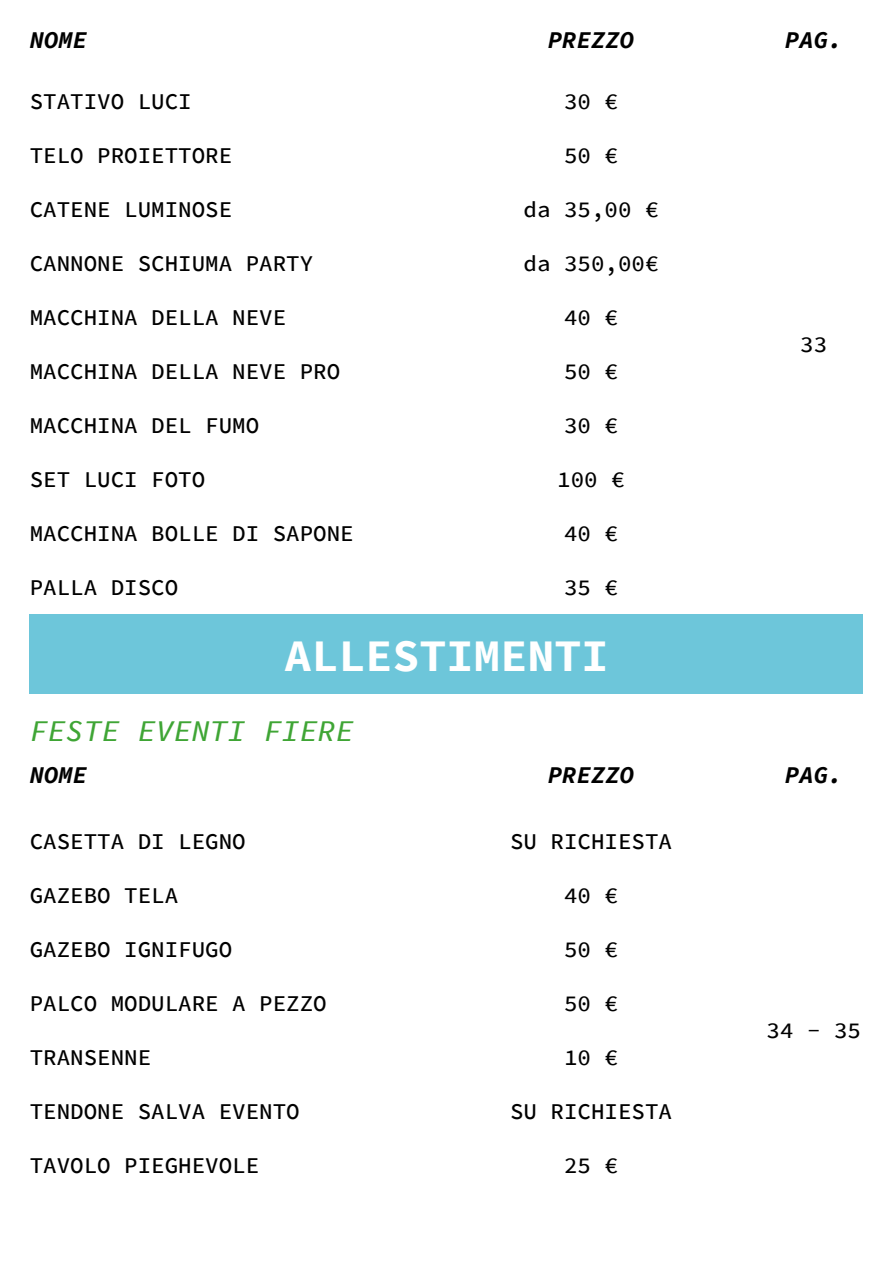
<style>
.page{position:relative;width:893px;height:1263px;background:#fff}
.page>*{position:absolute;margin:0;border:0;box-sizing:border-box;transform-origin:0 0}
.t1{font:700 45px "Source Code Pro";color:#fff}
.t2{font:italic 500 30px "Source Code Pro";color:#3fa535}
.t3{font:italic 700 24px "Source Code Pro";color:#000}
.t4{font:500 22.5px "Source Code Pro";color:#000}
</style>
<div class="page">
<div style="left:30px;top:614px;width:833px;height:80px;background:#6dc6da"></div>
<p class="t3" style="left:30px;top:22px;width:59px">NOME</p>
<p class="t3" style="left:548px;top:22px;width:88px">PREZZO</p>
<p class="t3" style="left:785px;top:22px;width:59px">PAG.</p>
<p class="t4" style="left:30px;top:85px;width:163px">STATIVO LUCI</p>
<p class="t4" style="left:30px;top:139px;width:204px">TELO PROIETTORE</p>
<p class="t4" style="left:30px;top:193px;width:204px">CATENE LUMINOSE</p>
<p class="t4" style="left:30px;top:247px;width:285px">CANNONE SCHIUMA PARTY</p>
<p class="t4" style="left:30px;top:301px;width:258px">MACCHINA DELLA NEVE</p>
<p class="t4" style="left:30px;top:355px;width:312px">MACCHINA DELLA NEVE PRO</p>
<p class="t4" style="left:30px;top:409px;width:231px">MACCHINA DEL FUMO</p>
<p class="t4" style="left:30px;top:463px;width:177px">SET LUCI FOTO</p>
<p class="t4" style="left:30px;top:517px;width:326px">MACCHINA BOLLE DI SAPONE</p>
<p class="t4" style="left:30px;top:571px;width:150px">PALLA DISCO</p>
<p class="t4" style="left:564px;top:85px;width:55px">30 €</p>
<p class="t4" style="left:564px;top:139px;width:55px">50 €</p>
<p class="t4" style="left:524px;top:193px;width:136px">da 35,00 €</p>
<p class="t4" style="left:524px;top:247px;width:136px">da 350,00€</p>
<p class="t4" style="left:564px;top:301px;width:55px">40 €</p>
<p class="t4" style="left:564px;top:355px;width:55px">50 €</p>
<p class="t4" style="left:564px;top:409px;width:55px">30 €</p>
<p class="t4" style="left:557px;top:463px;width:69px">100 €</p>
<p class="t4" style="left:564px;top:517px;width:55px">40 €</p>
<p class="t4" style="left:564px;top:571px;width:55px">35 €</p>
<h1 class="t1" style="left:284px;top:623px;width:325px">ALLESTIMENTI</h1>
<h2 class="t2" style="left:30px;top:709px;width:326px">FESTE EVENTI FIERE</h2>
<p class="t4" style="left:800px;top:328px;width:28px">33</p>
<p class="t3" style="left:30px;top:758px;width:59px">NOME</p>
<p class="t3" style="left:548px;top:758px;width:88px">PREZZO</p>
<p class="t3" style="left:785px;top:758px;width:59px">PAG.</p>
<p class="t4" style="left:30px;top:825px;width:217px">CASETTA DI LEGNO</p>
<p class="t4" style="left:30px;top:879px;width:150px">GAZEBO TELA</p>
<p class="t4" style="left:30px;top:933px;width:204px">GAZEBO IGNIFUGO</p>
<p class="t4" style="left:30px;top:987px;width:299px">PALCO MODULARE A PEZZO</p>
<p class="t4" style="left:30px;top:1041px;width:123px">TRANSENNE</p>
<p class="t4" style="left:30px;top:1095px;width:272px">TENDONE SALVA EVENTO</p>
<p class="t4" style="left:30px;top:1149px;width:231px">TAVOLO PIEGHEVOLE</p>
<p class="t4" style="left:510px;top:825px;width:163px">SU RICHIESTA</p>
<p class="t4" style="left:564px;top:879px;width:55px">40 €</p>
<p class="t4" style="left:564px;top:933px;width:55px">50 €</p>
<p class="t4" style="left:564px;top:987px;width:55px">50 €</p>
<p class="t4" style="left:564px;top:1041px;width:55px">10 €</p>
<p class="t4" style="left:510px;top:1095px;width:163px">SU RICHIESTA</p>
<p class="t4" style="left:564px;top:1149px;width:55px">25 €</p>
<p class="t4" style="left:766px;top:1014px;width:96px">34 - 35</p>
</div>
